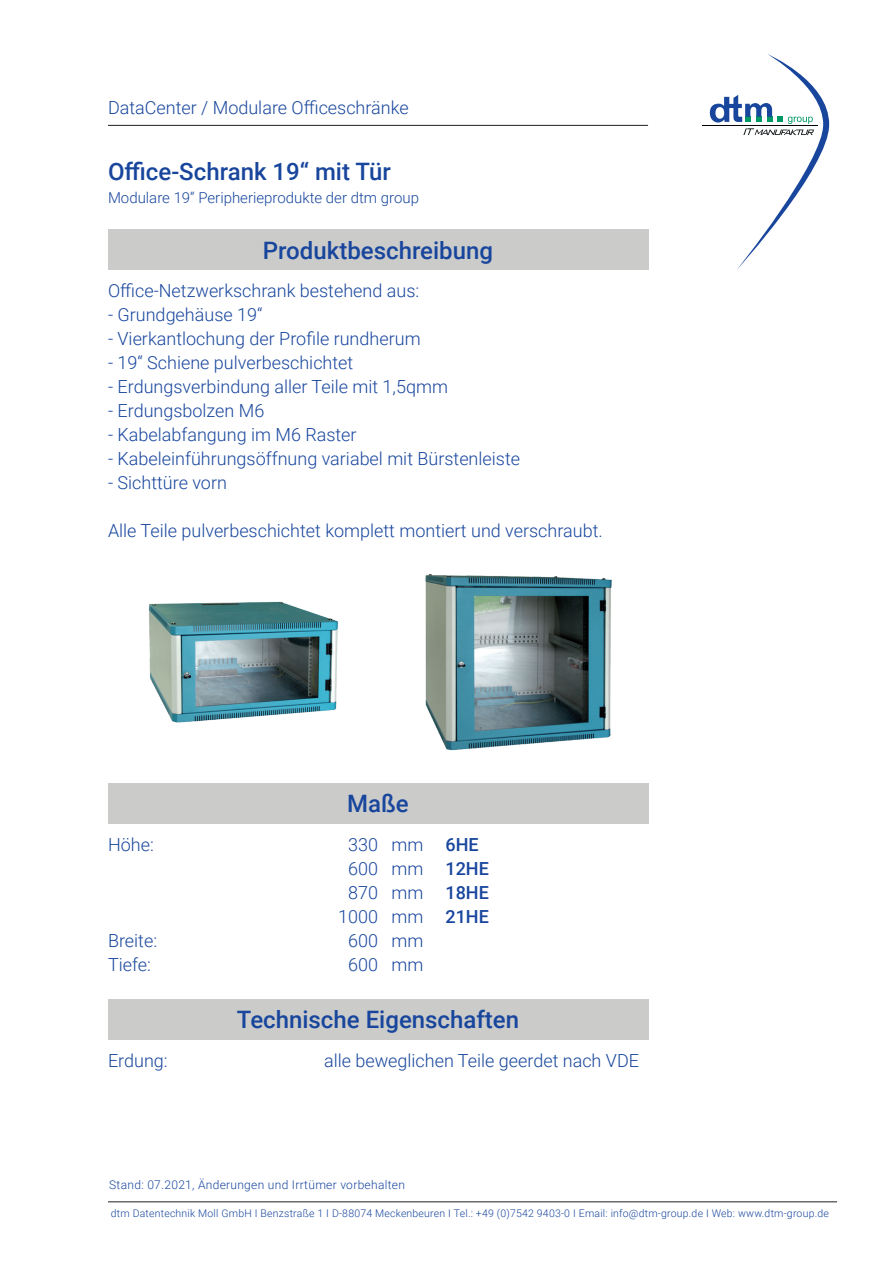
<style>
.page{position:relative;width:893px;height:1263px;background:#fff}
.page>*{position:absolute;margin:0;border:0;box-sizing:border-box;transform-origin:0 0}
.t1{font:500 24px "Roboto";color:#18469d}
.t2{font:300 18px/24px "Roboto";color:#18469d}
.t3{font:500 18px/24px "Roboto";color:#18469d}
.t4{font:300 15px "Roboto";color:#18469d}
.t5{font:300 12px "Roboto";letter-spacing:.025em;color:#18469d}
.t6{font:300 10.5px "Roboto";letter-spacing:.02em;color:#18469d}
</style>
<div class="page">
<hr style="left:108px;top:1201px;width:729px;height:1px;background:#231f20">
<div style="left:108px;top:230px;width:540px;height:40px;background:#cbcbca"></div>
<div style="left:108px;top:783px;width:540px;height:41px;background:#cbcbca"></div>
<div style="left:108px;top:999px;width:540px;height:41px;background:#cbcbca"></div>
<hr style="left:702px;top:125px;width:115px;height:1px;background:#020002">
<svg style="left:710px;top:54px;width:119px;height:216px"></svg>
<hr style="left:108px;top:125px;width:540px;height:1px;background:#231f20">
<img style="left:148px;top:601px;width:191px;height:122px">
<img style="left:425px;top:574px;width:187px;height:177px">
<p class="t2" style="left:108px;top:95px;width:302px">DataCenter / Modulare Officeschränke</p>
<h1 class="t1" style="left:108px;top:155px;width:284px">Office-Schrank 19“ mit Tür</h1>
<p class="t4" style="left:108px;top:187px;width:312px">Modulare 19“ Peripherieprodukte der dtm group</p>
<h1 class="t1" style="left:263px;top:233px;width:232px">Produktbeschreibung</h1>
<p class="t2" style="left:108px;top:278px;width:313px">Office-Netzwerkschrank bestehend aus:</p>
<p class="t2" style="left:108px;top:302px;width:156px">- Grundgehäuse 19“</p>
<p class="t2" style="left:108px;top:326px;width:314px">- Vierkantlochung der Profile rundherum</p>
<p class="t2" style="left:108px;top:350px;width:247px">- 19“ Schiene pulverbeschichtet</p>
<p class="t2" style="left:108px;top:374px;width:341px">- Erdungsverbindung aller Teile mit 1,5qmm</p>
<p class="t2" style="left:108px;top:398px;width:158px">- Erdungsbolzen M6</p>
<p class="t2" style="left:108px;top:422px;width:250px">- Kabelabfangung im M6 Raster</p>
<p class="t2" style="left:108px;top:446px;width:414px">- Kabeleinführungsöffnung variabel mit Bürstenleiste</p>
<p class="t2" style="left:108px;top:470px;width:120px">- Sichttüre vorn</p>
<p class="t2" style="left:108px;top:518px;width:496px">Alle Teile pulverbeschichtet komplett montiert und verschraubt.</p>
<p class="t2" style="left:108px;top:831px;width:47px">Höhe:</p>
<p class="t2" style="left:108px;top:927px;width:51px">Breite:<br>Tiefe:</p>
<p class="t2" style="left:108px;top:1047px;width:61px">Erdung:</p>
<h1 class="t1" style="left:347px;top:787px;width:63px">Maße</h1>
<p class="t2" style="left:338px;top:831px;width:41px;text-align:center">330<br>600<br>870<br>1000<br>600<br>600</p>
<p class="t2" style="left:392px;top:831px;width:33px;text-align:justify">mm mm mm mm mm mm</p>
<p class="t3" style="left:446px;top:831px;width:45px">6HE<br>12HE<br>18HE<br>21HE</p>
<h1 class="t1" style="left:237px;top:1003px;width:284px">Technische Eigenschaften</h1>
<p class="t2" style="left:324px;top:1047px;width:316px">alle beweglichen Teile geerdet nach VDE</p>
<p class="t5" style="left:109px;top:1176px;width:297px">Stand: 07.2021, Änderungen und Irrtümer vorbehalten</p>
<p class="t6" style="left:111px;top:1206px;width:720px">dtm Datentechnik Moll GmbH I Benzstraße 1 I D-88074 Meckenbeuren I Tel.: +49 (0)7542 9403-0 I Email: info@dtm-group.de I Web: www.dtm-group.de</p>
</div>
